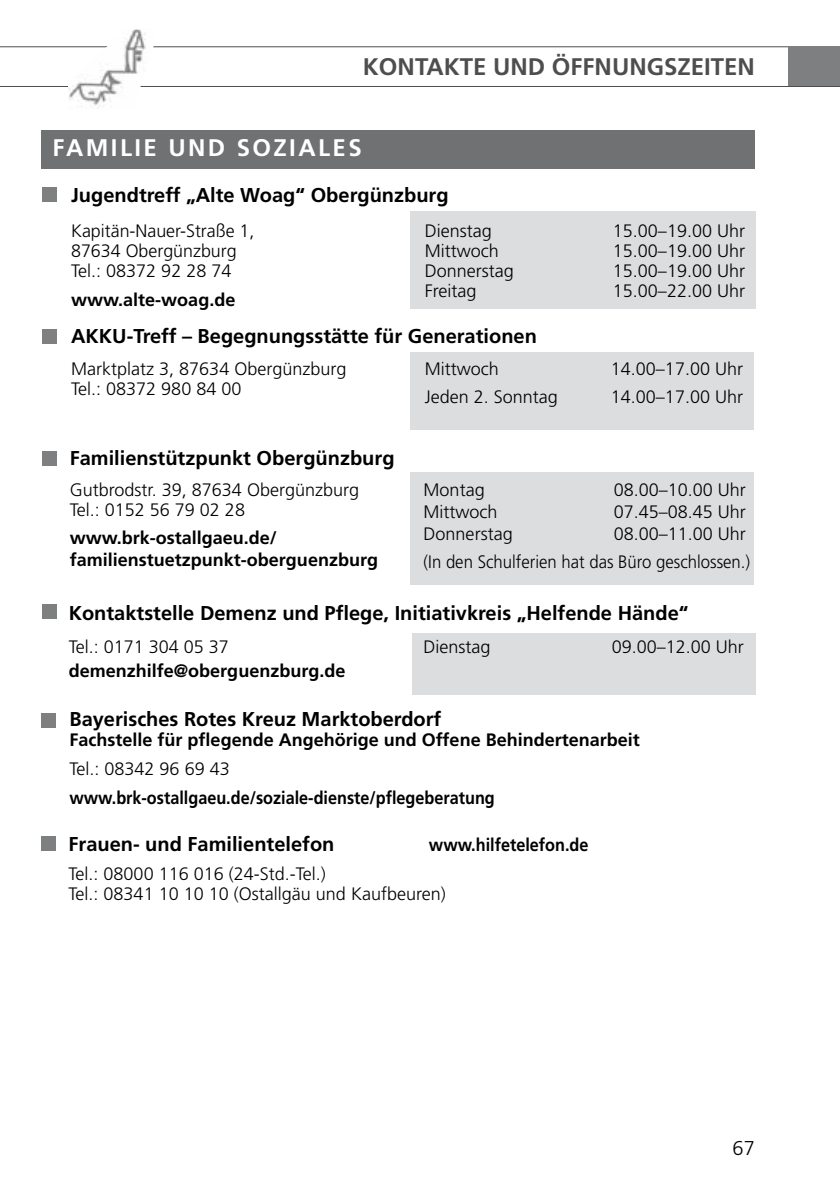
<style>
.page{position:relative;width:840px;height:1191px;background:#fff}
.page>*{position:absolute;margin:0;border:0;box-sizing:border-box;transform-origin:0 0}
.t1{font:700 24px "Frutiger LT Std";color:#4e4e50}
.t2{font:700 24px "Frutiger LT Std";letter-spacing:.1em;color:#fff}
.t3{font:700 20px "Frutiger LT Std";color:#000}
.t4{font:300 20px "Frutiger LT Std";color:#000}
.t5{font:300 18px/20px "Frutiger LT Std";color:#000}
.t6{font:700 18px/22px "Frutiger LT Std";color:#000}
.t7{font:700 18px "Frutiger LT Std";color:#000;scale:.9 1}
</style>
<div class="page">
<hr style="left:0;top:86px;width:839px;height:1px;background:#4e4e50">
<hr style="left:0;top:46px;width:839px;height:1px;background:#4e4e50">
<img style="left:68px;top:29px;width:85px;height:79px">
<div style="left:788px;top:47px;width:51px;height:39px;background:#7e7f81"></div>
<div style="left:411px;top:633px;width:344px;height:61px;background:#dcddde"></div>
<div style="left:410px;top:472px;width:343px;height:113px;background:#dcddde"></div>
<div style="left:410px;top:352px;width:343px;height:78px;background:#dcddde"></div>
<div style="left:410px;top:212px;width:345px;height:97px;background:#dcddde"></div>
<div style="left:41px;top:130px;width:712px;height:39px;background:#707172"></div>
<div style="left:42px;top:187px;width:14px;height:14px;background:#7e7f81"></div>
<div style="left:42px;top:330px;width:14px;height:14px;background:#7e7f81"></div>
<div style="left:42px;top:451px;width:14px;height:15px;background:#7e7f81"></div>
<div style="left:42px;top:605px;width:14px;height:14px;background:#7e7f81"></div>
<div style="left:41px;top:713px;width:14px;height:14px;background:#7e7f81"></div>
<div style="left:41px;top:836px;width:14px;height:14px;background:#7e7f81"></div>
<h1 class="t1" style="left:363px;top:52px;width:389px">KONTAKTE UND ÖFFN UNGSZEITEN</h1>
<h1 class="t2" style="left:52px;top:134px;width:16px">Familie</h1>
<h1 class="t2" style="left:168px;top:134px;width:136px">und soziale</h1>
<h1 class="t2" style="left:348px;top:134px;width:15px">s</h1>
<p class="t3" style="left:71px;top:183px;width:379px">Jugendtreff „Alte Woag“ Obergünzburg</p>
<p class="t5" style="left:71px;top:221px;width:185px">Kapitän-Nauer-Straße 1,<br>87634 Obergünzburg<br>Tel.: 08372 92 28 74</p>
<p class="t6" style="left:71px;top:288px;width:166px">www.alte-woag.de</p>
<p class="t5" style="left:424px;top:221px;width:69px">Dienstag</p>
<p class="t5" style="left:612px;top:221px;width:134px">15.00–19.00 Uhr</p>
<p class="t5" style="left:424px;top:241px;width:75px">Mittwoch</p>
<p class="t5" style="left:612px;top:241px;width:134px">15.00–19.00 Uhr</p>
<p class="t5" style="left:424px;top:261px;width:91px">Donnerstag</p>
<p class="t5" style="left:612px;top:261px;width:134px">15.00–19.00 Uhr</p>
<p class="t5" style="left:424px;top:281px;width:53px">Freitag</p>
<p class="t5" style="left:612px;top:281px;width:134px">15.00–22.00 Uhr</p>
<p class="t3" style="left:71px;top:324px;width:467px">AKKU-Treff – Begegnungsstätte für Generationen</p>
<p class="t5" style="left:71px;top:359px;width:277px">Marktplatz 3, 87634 Obergünzburg<br>Tel.: 08372 980 84 00</p>
<p class="t5" style="left:424px;top:359px;width:75px">Mittwoch</p>
<p class="t5" style="left:610px;top:359px;width:134px">14.00–17.00 Uhr</p>
<p class="t5" style="left:424px;top:387px;width:135px">Jeden 2. Sonntag</p>
<p class="t5" style="left:610px;top:387px;width:134px">14.00–17.00 Uhr</p>
<p class="t3" style="left:70px;top:446px;width:326px">Familienstützpunkt Obergünzburg</p>
<p class="t5" style="left:70px;top:480px;width:291px">Gutbrodstr. 39, 87634 Obergünzburg<br>Tel.: 0152 56 79 02 28</p>
<p class="t6" style="left:70px;top:527px;width:310px">www.brk-ostallgaeu.de/ familienstuetzpunkt-oberguenzburg</p>
<p class="t5" style="left:423px;top:480px;width:63px">Montag</p>
<p class="t5" style="left:613px;top:480px;width:134px">08.00–10.00 Uhr</p>
<p class="t5" style="left:423px;top:502px;width:75px">Mittwoch</p>
<p class="t5" style="left:613px;top:502px;width:134px">07.45–08.45 Uhr</p>
<p class="t5" style="left:423px;top:524px;width:91px">Donnerstag</p>
<p class="t5" style="left:423px;top:520px;width:328px;line-height:28.4px;text-align:right">08.00–11.00 Uhr<br>(In den Schulferien hat das Büro geschlossen.)</p>
<p class="t3" style="left:69px;top:601px;width:621px">Kontaktstelle Demenz und Pflege, Initiativkreis „Helfende Hände“</p>
<p class="t5" style="left:69px;top:637px;width:162px">Tel.: 0171 304 05 37</p>
<p class="t6" style="left:69px;top:660px;width:278px">demenzhilfe@oberguenzburg.de</p>
<p class="t5" style="left:423px;top:637px;width:69px">Dienstag</p>
<p class="t5" style="left:611px;top:637px;width:134px">09.00–12.00 Uhr</p>
<p class="t3" style="left:69px;top:707px;width:373px">Bayerisches Rotes Kreuz Marktoberdorf</p>
<p class="t6" style="left:69px;top:728px;width:571px">Fachstelle für pflegende Angehörige und Offene Behindertenarbeit</p>
<p class="t5" style="left:69px;top:759px;width:162px">Tel.: 08342 96 69 43</p>
<p class="t7" style="left:69px;top:787px;width:474px">www.brk-ostallgaeu.de/soziale-dienste/pflegeberatung</p>
<p class="t3" style="left:68px;top:832px;width:267px">Frauen- und Familientelefon</p>
<p class="t7" style="left:428px;top:834px;width:179px">www.hilfetelefon.de</p>
<p class="t5" style="left:68px;top:863px;width:378px">Tel.: 08000 116 016 (24-Std.-Tel.)<br>Tel.: 08341 10 10 10 (Ostallgäu und Kaufbeuren)</p>
<p class="t4" style="left:732px;top:1136px;width:24px">67</p>
</div>
